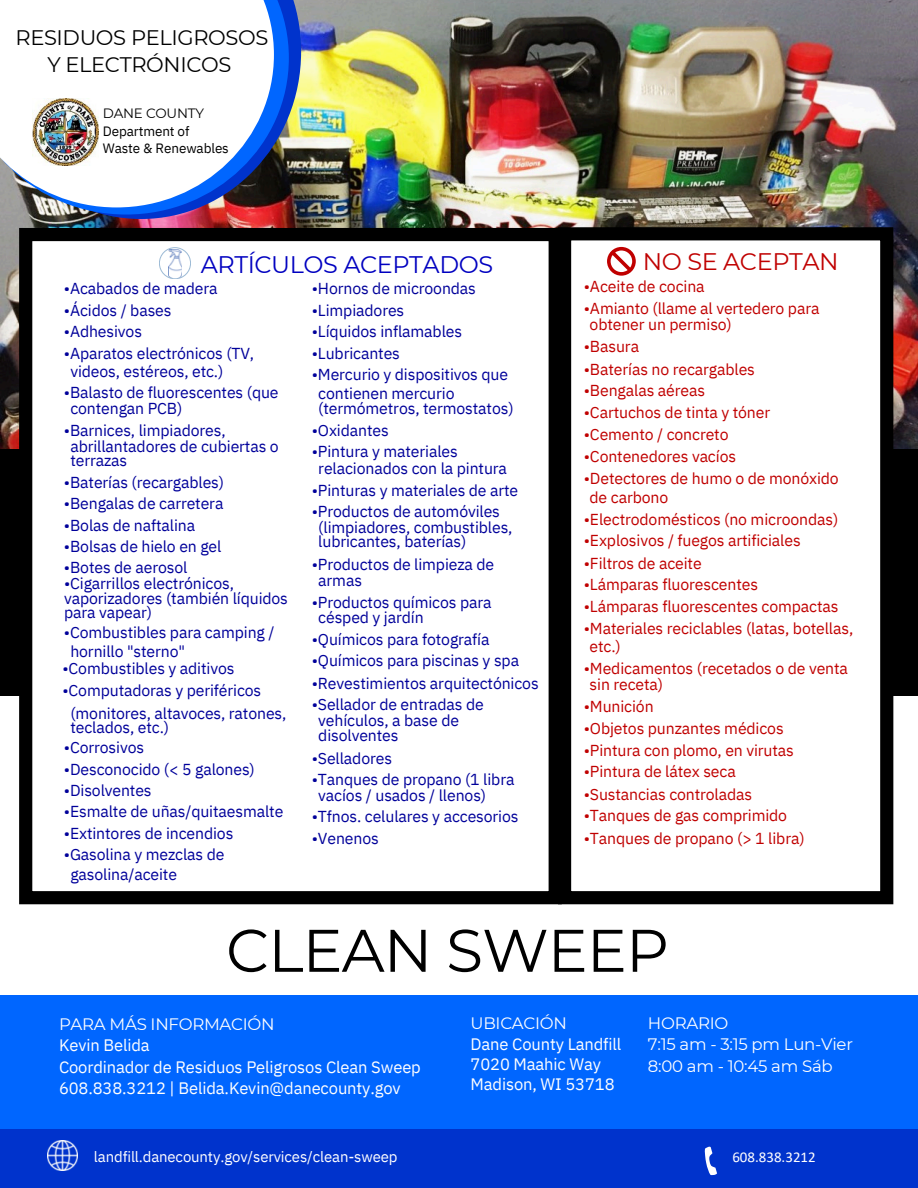
<style>
.page{position:relative;width:918px;height:1188px;background:#fff}
.page>*{position:absolute;margin:0;border:0;box-sizing:border-box;transform-origin:0 0}
.t1{font:60px "Montserrat";letter-spacing:-.015em;color:#000}
.t2{font:24px "Montserrat";letter-spacing:-.015em;color:#0000c0}
.t3{font:24px "Montserrat";letter-spacing:-.015em;color:#c00000}
.t4{font:21px/27px "Montserrat";letter-spacing:-.015em;color:#000;text-align:center}
.t5{font:16.5px/21.3px "IBM Plex Sans";letter-spacing:-.01em;color:#fff}
.t6{font:16.5px/21.3px "Montserrat";letter-spacing:-.015em;color:#fff}
.t7{font:15.9px/14.7px "IBM Plex Sans";letter-spacing:-.01em;color:#00009a}
.t8{font:15.9px "IBM Plex Sans";letter-spacing:-.01em;color:#c00000}
.t9{font:15px "IBM Plex Sans";letter-spacing:-.01em;color:#fff}
.t10{font:15px "Calibri";color:#fff}
.t11{font:13.5px/16.8px "IBM Plex Sans";letter-spacing:-.01em;color:#000}
.t12{font:13.5px "Montserrat";letter-spacing:-.015em;color:#000}
.s1{font-family:"Montserrat"}
</style>
<div class="page">
<div style="left:0;top:995px;width:918px;height:136px;background:#06f"></div>
<div style="left:0;top:1129px;width:918px;height:59px;background:#03c"></div>
<svg style="left:705px;top:1147px;width:12px;height:28px"></svg>
<img style="left:0;top:0;width:918px;height:450px">
<div style="left:0;top:450px;width:567px;height:246px;background:#000"></div>
<div style="left:26px;top:235px;width:529px;height:663px;background:#fff"></div>
<div style="left:19px;top:228px;width:543px;height:676px;border:13px solid #000"></div>
<img style="left:0;top:0;width:301px;height:219px">
<img style="left:0;top:0;width:289px;height:215px">
<svg style="left:0;top:0;width:274px;height:207px"></svg>
<img style="left:32px;top:99px;width:67px;height:66px">
<img style="left:47px;top:1141px;width:31px;height:30px">
<div style="left:555px;top:450px;width:363px;height:246px;background:#000"></div>
<div style="left:565px;top:234px;width:322px;height:664px;background:#fff"></div>
<div style="left:558px;top:227px;width:335px;height:677px;border:13px solid #000"></div>
<svg style="left:555px;top:228px;width:1px;height:676px"></svg>
<svg style="left:607px;top:247px;width:29px;height:29px"></svg>
<img style="left:169px;top:249px;width:12px;height:28px">
<div style="left:159px;top:247px;width:32px;height:32px;border:1px solid #9cbad5;border-radius:50%"></div>
<h4 class="t4" style="left:16px;top:24px;width:254px">RESIDUOS PELIGROSOS<br>Y ELECTRÓNICOS</h4>
<p class="t12" style="left:103px;top:105px;width:103px">DANE COUNTY</p>
<p class="t11" style="left:103px;top:123px;width:128px">Department of<br>Waste &amp; Renewables</p>
<h4 class="t2" style="left:201px;top:250px;width:294px">ARTÍCULOS ACEPTADOS</h4>
<h4 class="t3" style="left:643px;top:246px;width:197px">NO SE ACEPTAN</h4>
<h4 class="t7" style="left:64px;top:281px;width:155px">•Acabados de madera</h4>
<h4 class="t7" style="left:64px;top:302px;width:109px">•Ácidos / bases</h4>
<h4 class="t7" style="left:64px;top:324px;width:80px">•Adhesivos</h4>
<h4 class="t7" style="left:64px;top:345px;width:192px">•Aparatos electrónicos (TV,</h4>
<h4 class="t7" style="left:70px;top:364px;width:155px">videos, estéreos, etc.)</h4>
<h4 class="t7" style="left:64px;top:385px;width:216px">•Balasto de fluorescentes (que</h4>
<h4 class="t7" style="left:70px;top:401px;width:114px">contengan PCB)</h4>
<h4 class="t7" style="left:64px;top:423px;width:163px">•Barnices, limpiadores,</h4>
<h4 class="t7" style="left:70px;top:438px;width:210px">abrillantadores de cubiertas o terrazas</h4>
<h4 class="t7" style="left:64px;top:475px;width:162px">•Baterías (recargables)</h4>
<h4 class="t7" style="left:64px;top:496px;width:161px">•Bengalas de carretera</h4>
<h4 class="t7" style="left:64px;top:517px;width:133px">•Bolas de naftalina</h4>
<h4 class="t7" style="left:64px;top:539px;width:159px">•Bolsas de hielo en gel</h4>
<h4 class="t7" style="left:64px;top:560px;width:125px">•Botes de aerosol</h4>
<p class="t7" style="left:64px;top:576px;width:225px">•Cigarrillos electrónicos, vaporizadores (también líquidos para vapear)</p>
<h4 class="t7" style="left:64px;top:624px;width:212px">•Combustibles para camping /</h4>
<h4 class="t7" style="left:70px;top:644px;width:116px">hornillo "sterno"</h4>
<h4 class="t7" style="left:62px;top:661px;width:174px">•Combustibles y aditivos</h4>
<h4 class="t7" style="left:62px;top:683px;width:200px">•Computadoras y periféricos</h4>
<h4 class="t7" style="left:70px;top:705px;width:218px">(monitores, altavoces, ratones, teclados, etc.)</h4>
<h4 class="t7" style="left:64px;top:740px;width:82px">•Corrosivos</h4>
<h4 class="t7" style="left:64px;top:761px;width:193px">•Desconocido (&lt; 5 galones)</h4>
<h4 class="t7" style="left:64px;top:783px;width:89px">•Disolventes</h4>
<h4 class="t7" style="left:64px;top:804px;width:221px">•Esmalte de uñas/quitaesmalte</h4>
<h4 class="t7" style="left:64px;top:825px;width:171px">•Extintores de incendios</h4>
<h4 class="t7" style="left:64px;top:847px;width:162px">•Gasolina y mezclas de</h4>
<h4 class="t7" style="left:70px;top:866px;width:108px">gasolina/aceite</h4>
<h4 class="t7" style="left:312px;top:281px;width:166px">•Hornos de microondas</h4>
<h4 class="t7" style="left:312px;top:303px;width:94px">•Limpiadores</h4>
<h4 class="t7" style="left:312px;top:324px;width:152px">•Líquidos inflamables</h4>
<h4 class="t7" style="left:312px;top:345px;width:90px">•Lubricantes</h4>
<h4 class="t7" style="left:312px;top:367px;width:198px">•Mercurio y dispositivos que</h4>
<h4 class="t7" style="left:318px;top:386px;width:197px">contienen mercurio (termómetros, termostatos)</h4>
<h4 class="t7" style="left:312px;top:422px;width:78px">•Oxidantes</h4>
<h4 class="t7" style="left:312px;top:444px;width:147px">•Pintura y materiales</h4>
<h4 class="t7" style="left:318px;top:461px;width:190px">relacionados con la pintura</h4>
<h4 class="t7" style="left:312px;top:482px;width:208px">•Pinturas y materiales de arte</h4>
<h4 class="t7" style="left:312px;top:504px;width:190px">•Productos de automóviles</h4>
<h4 class="t7" style="left:318px;top:520px;width:196px">(limpiadores, combustibles, lubricantes, baterías)</h4>
<h4 class="t7" style="left:312px;top:557px;width:184px">•Productos de limpieza de</h4>
<h4 class="t7" style="left:318px;top:572px;width:45px">armas</h4>
<h4 class="t7" style="left:312px;top:594px;width:181px">•Productos químicos para</h4>
<h4 class="t7" style="left:318px;top:610px;width:107px">césped y jardín</h4>
<h4 class="t7" style="left:312px;top:631px;width:179px">•Químicos para fotografía</h4>
<h4 class="t7" style="left:312px;top:653px;width:209px">•Químicos para piscinas y spa</h4>
<h4 class="t7" style="left:312px;top:675px;width:228px">•Revestimientos arquitectónicos</h4>
<h4 class="t7" style="left:312px;top:697px;width:174px">•Sellador de entradas de</h4>
<p class="t7" style="left:318px;top:713px;width:142px">vehículos, a base de disolventes</p>
<h2 class="t7" style="left:312px;top:750px;width:82px">•Selladores</h2>
<h2 class="t7" style="left:312px;top:772px;width:204px">•Tanques de propano (1 libra</h2>
<p class="t7" style="left:318px;top:788px;width:169px">vacíos / usados / llenos)</p>
<h4 class="t7" style="left:312px;top:809px;width:208px">•Tfnos. celulares y accesorios</h4>
<h4 class="t7" style="left:312px;top:831px;width:68px">•Venenos</h4>
<h4 class="t8" style="left:584px;top:276px;width:122px">•Aceite de cocina</h4>
<h4 class="t8" style="left:584px;top:297px;width:237px">•Amianto (llame al vertedero para</h4>
<h4 class="t8" style="left:590px;top:314px;width:144px">obtener un permiso)</h4>
<h4 class="t8" style="left:584px;top:336px;width:57px">•Basura</h4>
<h4 class="t8" style="left:584px;top:358px;width:173px">•Baterías no recargables</h4>
<h4 class="t8" style="left:584px;top:380px;width:123px">•Bengalas aéreas</h4>
<h4 class="t8" style="left:584px;top:402px;width:188px">•Cartuchos de tinta y tóner</h4>
<h4 class="t8" style="left:584px;top:424px;width:146px">•Cemento / concreto</h4>
<h4 class="t8" style="left:584px;top:446px;width:154px">•Contenedores vacíos</h4>
<h4 class="t8" style="left:584px;top:467px;width:257px">•Detectores de humo o de monóxido</h4>
<h4 class="t8" style="left:590px;top:487px;width:80px">de carbono</h4>
<h4 class="t8" style="left:584px;top:508px;width:256px">•Electrodomésticos (no microondas)</h4>
<h4 class="t8" style="left:584px;top:530px;width:218px">•Explosivos / fuegos artificiales</h4>
<h4 class="t8" style="left:584px;top:552px;width:119px">•Filtros de aceite</h4>
<h4 class="t8" style="left:584px;top:574px;width:176px">•Lámparas fluorescentes</h4>
<h4 class="t8" style="left:584px;top:596px;width:256px">•Lámparas fluorescentes compactas</h4>
<h4 class="t8" style="left:584px;top:618px;width:271px">•Materiales reciclables (latas, botellas,</h4>
<h4 class="t8" style="left:590px;top:635px;width:33px">etc.)</h4>
<h1 class="t8" style="left:584px;top:657px;width:266px">•Medicamentos (recetados o de venta</h1>
<p class="t8" style="left:590px;top:674px;width:75px">sin receta)</p>
<h4 class="t8" style="left:584px;top:696px;width:71px">•Munición</h4>
<h4 class="t8" style="left:584px;top:717px;width:201px">•Objetos punzantes médicos</h4>
<h4 class="t8" style="left:584px;top:740px;width:212px">•Pintura con plomo, en virutas</h4>
<h4 class="t8" style="left:584px;top:761px;width:153px">•Pintura de látex seca</h4>
<h4 class="t8" style="left:584px;top:784px;width:170px">•Sustancias controladas</h4>
<h4 class="t8" style="left:584px;top:805px;width:205px">•Tanques de gas comprimido</h4>
<h4 class="t8" style="left:584px;top:827px;width:222px">•Tanques de propano (&gt; 1 libra)</h4>
<p class="t1" style="left:226px;top:914px;width:444px">CLEAN SWEEP</p>
<p class="t5" style="left:59px;top:1013px;width:363px"><span class="s1">PARA MÁS INFORMACIÓN<br></span>Kevin Belida<br>Coordinador de Residuos Peligrosos Clean Sweep<br>608.838.3212 | Belida.Kevin@danecounty.gov</p>
<h2 class="t5" style="left:471px;top:1013px;width:152px;line-height:20.2px"><span class="s1">UBICACIÓN<br></span>Dane County Landfill<br>7020 Maahic Way<br>Madison, WI 53718</h2>
<p class="t6" style="left:648px;top:1012px;width:207px">HORARIO<br>7:15 am - 3:15 pm Lun-Vier<br>8:00 am - 10:45 am Sáb</p>
<h4 class="t9" style="left:94px;top:1147px;width:305px">landfill.danecounty.gov/services/clean-sweep</h4>
<p class="t10" style="left:732px;top:1150px;width:85px">608.838.3212</p>
</div>
